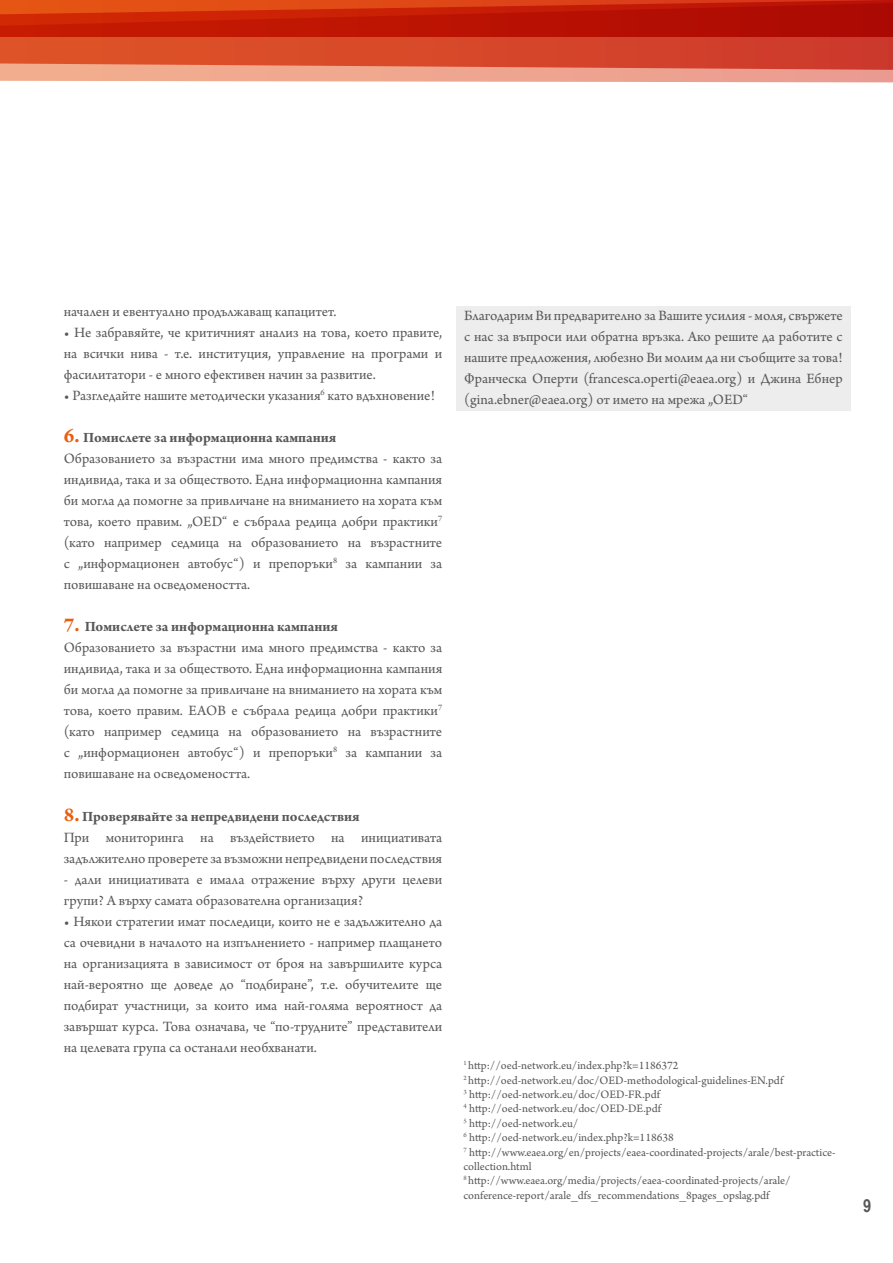
<style>
.page{position:relative;width:893px;height:1263px;background:#fff}
.page>*{position:absolute;margin:0;border:0;box-sizing:border-box;transform-origin:0 0}
.t1{font:700 18px "Arial Narrow";color:#58585a}
.t2{font:15px/21px "Arno Pro";color:#58585a}
.t3{font:12px/14.4px "Arno Pro";color:#58585a}
.s1{font-weight:700;font-size:21px;color:#e95e0f}
.s2{font-weight:700}
</style>
<div class="page">
<svg style="left:0;top:0;width:893px;height:3px;background:#db4114"></svg>
<svg style="left:0;top:3px;width:893px;height:79px;background:#d1472e"></svg>
<div style="left:456px;top:306px;width:394px;height:105px;background:#ededee"></div>
<p class="t2" style="left:64px;top:302px;width:274px">начален и евентуално продължаващ капацитет.</p>
<p class="t2" style="left:64px;top:323px;width:380px;text-align:justify">• Не забравяйте, че критичният анализ на това, което правите, на всички нива - т.е. институция, управление на програми и фасилитатори - е много ефективен начин за развитие.</p>
<p class="t2" style="left:64px;top:386px;width:373px">• Разгледайте нашите методически указания<sup>6</sup> като вдъхновение!</p>
<p class="t2" style="left:64px;top:428px;width:380px"><span class="s1">6.</span> <span class="s2">Помислете за информационна кампания<br></span>Образованието за възрастни има много предимства - както за индивида, така и за обществото. Една информационна кампания би могла да помогне за привличане на вниманието на хората към това, което правим. „OED“ е събрала редица добри практики<sup>7 </sup>(като например седмица на образованието на възрастните с „информационен автобус“) и препоръки<sup>8</sup> за кампании за повишаване на осведомеността.</p>
<p class="t2" style="left:64px;top:617px;width:380px"><span class="s1">7.</span> <span class="s2">Помислете за информационна кампания<br></span>Образованието за възрастни има много предимства - както за индивида, така и за обществото. Една информационна кампания би могла да помогне за привличане на вниманието на хората към това, което правим. ЕАОВ е събрала редица добри практики<sup>7 </sup>(като например седмица на образованието на възрастните с „информационен автобус“) и препоръки<sup>8</sup> за кампании за повишаване на осведомеността.</p>
<p class="t2" style="left:64px;top:807px;width:380px"><span class="s1">8.</span> <span class="s2">Проверявайте за непредвидени последствия<br></span>При мониторинга на въздействието на инициативата задължително проверете за възможни непредвидени последствия</p>
<p class="t2" style="left:64px;top:870px;width:380px">- дали инициативата е имала отражение върху други целеви групи? А върху самата образователна организация?</p>
<p class="t2" style="left:64px;top:912px;width:380px;text-align:justify">• Някои стратегии имат последици, които не е задължително да са очевидни в началото на изпълнението - например плащането на организацията в зависимост от броя на завършилите курса най-вероятно ще доведе до “подбиране”, т.е. обучителите ще подбират участници, за които има най-голяма вероятност да завършат курса. Това означава, че “по-трудните” представители на целевата група са останали необхванати.</p>
<p class="t2" style="left:464px;top:305px;width:380px;text-align:justify">Благодарим Ви предварително за Вашите усилия - моля, свържете с нас за въпроси или обратна връзка. Ако решите да работите с нашите предложения, любезно Ви молим да ни съобщите за това!<br>Франческа Оперти (francesca.operti@eaea.org) и Джина Ебнер (gina.ebner@eaea.org) от името на мрежа „OED“</p>
<p class="t3" style="left:463px;top:1059px;width:374px"><sup>1</sup> http://oed-network.eu/index.php?k=1186372<br><sup>2</sup> http://oed-network.eu/doc/OED-methodological-guidelines-EN.pdf<br><sup>3</sup> http://oed-network.eu/doc/OED-FR.pdf<br><sup>4</sup> http://oed-network.eu/doc/OED-DE.pdf<br><sup>5</sup> http://oed-network.eu/<br><sup>6</sup> http://oed-network.eu/index.php?k=118638<br><sup>7</sup> http://www.eaea.org/en/projects/eaea-coordinated-projects/arale/best-practice&shy;collection.html<br><sup>8</sup> http://www.eaea.org/media/projects/eaea-coordinated-projects/arale/ conference-report/arale_dfs_recommendations_8pages_opslag.pdf</p>
<p class="t1" style="left:863px;top:1192px;width:10px">9</p>
</div>
